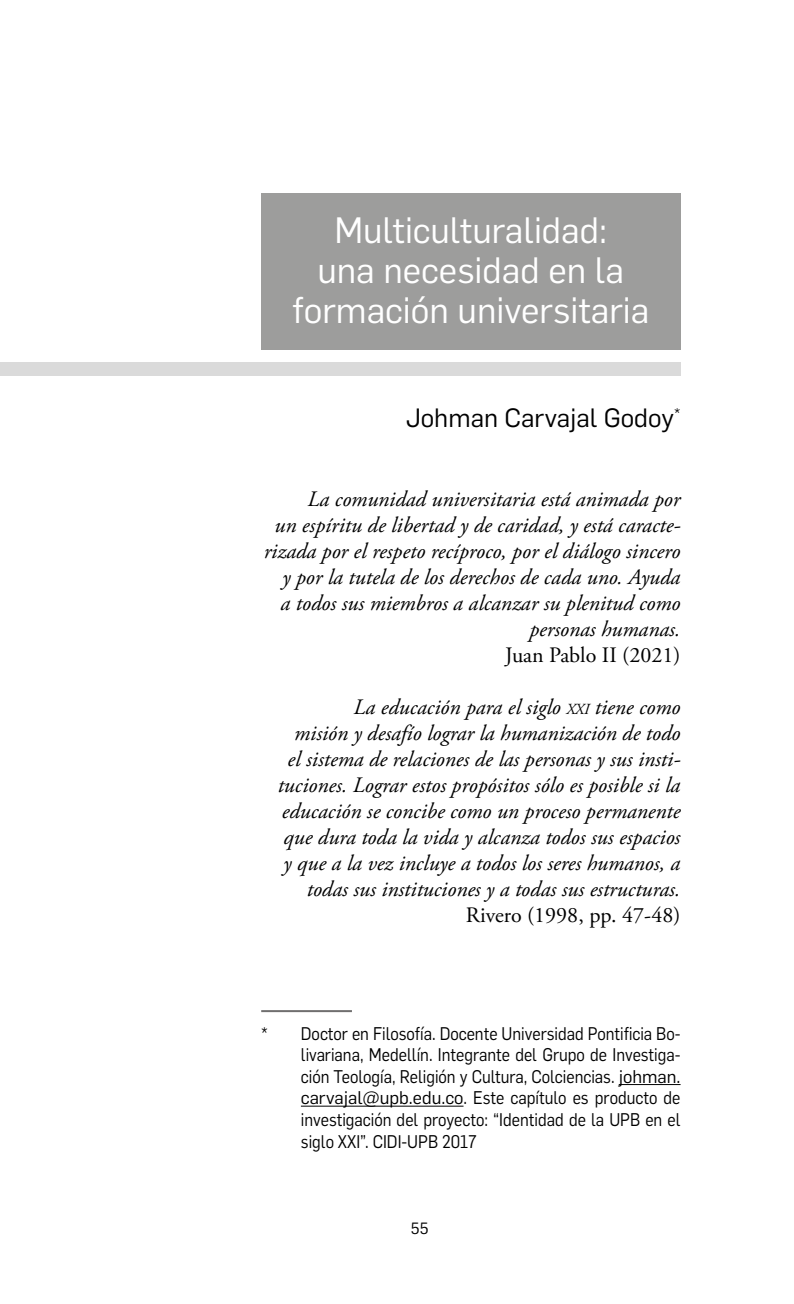
<style>
.page{position:relative;width:794px;height:1304px;background:#fff}
.page>*{position:absolute;margin:0;border:0;box-sizing:border-box;transform-origin:0 0}
.t1{font:36px/40px "Flama";color:#fff;text-align:center}
.t2{font:26px "Flama";color:#000}
.t3{font:italic 22px/26px "Adobe Garamond Pro";color:#000;text-align:right}
.t4{font:22px "Adobe Garamond Pro";color:#000}
.t5{font:18px/21.6px "Flama";color:#000;text-align:justify;scale:.9 1}
.t6{font:16px "Flama";color:#000}
.s1{font-size:15.4px}
</style>
<div class="page">
<div style="left:261px;top:194px;width:419px;height:156px;background:#9d9d9c"></div>
<div style="left:0;top:363px;width:680px;height:13px;background:#dadada"></div>
<hr style="left:261px;top:1010px;width:91px;height:2px;background:#706f6f">
<hr style="left:619px;top:1084px;width:61px;height:1px;background:#000">
<hr style="left:301px;top:1106px;width:162px;height:1px;background:#000">
<h1 class="t1" style="left:292px;top:208px;width:359px">Multiculturalidad:<br>una necesidad en la formación universitaria</h1>
<p class="t2" style="left:406px;top:400px;width:276px">Johman Carvajal Godoy<sup>*</sup></p>
<p class="t3" style="left:264px;top:486px;width:418px">La comunidad universitaria está animada por<br>un espíritu de libertad y de caridad, y está caracte&shy;rizada por el respeto recíproco, por el diálogo sincero y por la tutela de los derechos de cada uno. Ayuda<br>a todos sus miembros a alcanzar su plenitud como personas humanas.</p>
<p class="t4" style="left:505px;top:642px;width:177px">Juan Pablo II (2021)</p>
<p class="t3" style="left:278px;top:694px;width:404px">La educación para el siglo <span class="s1">xxi</span> tiene como<br>misión y desafío lograr la humanización de todo el sistema de relaciones de las personas y sus insti&shy;tuciones. Lograr estos propósitos sólo es posible si la educación se concibe como un proceso permanente que dura toda la vida y alcanza todos sus espacios y que a la vez incluye a todos los seres humanos, a todas sus instituciones y a todas sus estructuras.</p>
<p class="t4" style="left:466px;top:902px;width:216px">Rivero (1998, pp. 47-48)</p>
<p class="t5" style="left:301px;top:1021px;width:423px;text-indent:-40px">* Doctor en Filosofía. Docente Universidad Pontificia Bo&shy;livariana, Medellín. Integrante del Grupo de Investiga&shy;ción Teología, Religión y Cultura, Colciencias. johman. carvajal@upb.edu.co. Este capítulo es producto de investigación del proyecto: “Identidad de la UPB en el siglo XXI”. CIDI-UPB 2017</p>
<p class="t6" style="left:411px;top:1217px;width:19px">55</p>
</div>
